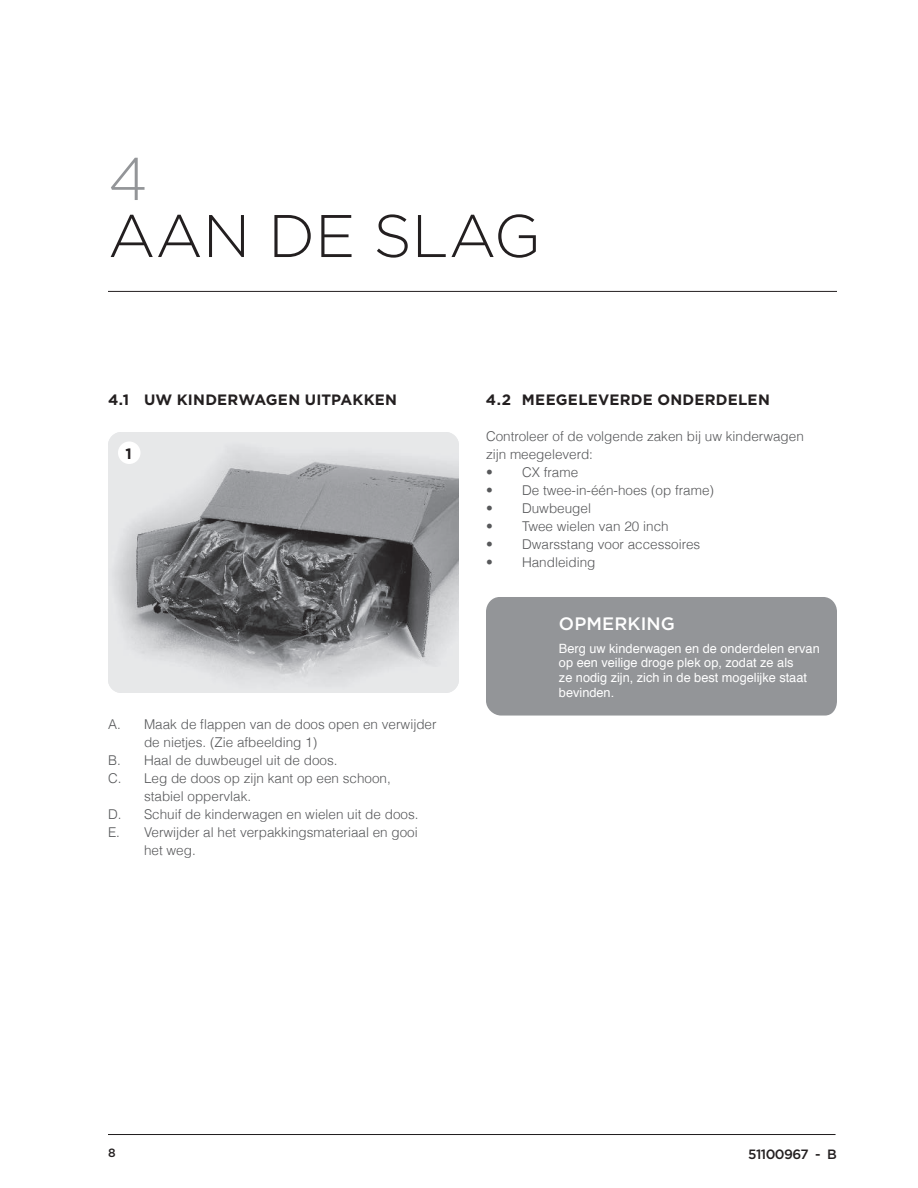
<style>
.page{position:relative;width:918px;height:1188px;background:#fff}
.page>*{position:absolute;margin:0;border:0;box-sizing:border-box;transform-origin:0 0}
.t1{font:300 60px "Gotham";color:#231f20}
.t2{font:300 60px "Gotham";color:#939598}
.t3{font:500 18px "Gotham";letter-spacing:.005em;color:#fff}
.t4{font:700 15px "Gotham";letter-spacing:.015em;color:#231f20}
.t5{font:300 13.5px/18px "Helvetica";color:#57585a}
.t6{font:500 13.5px "Thule";letter-spacing:-.04em;color:#231f20}
.t7{font:12.75px/15px "Helvetica";color:#fff}
.t8{font:500 12px "Thule";color:#231f20}
</style>
<div class="page">
<hr style="left:108px;top:1134px;width:728px;height:1px;background:#231f20">
<hr style="left:108px;top:291px;width:729px;height:1px;background:#231f20">
<img style="left:108px;top:432px;width:351px;height:261px">
<div style="left:118px;top:442px;width:23px;height:22px;background:#fff;border-radius:50%"></div>
<div style="left:486px;top:597px;width:351px;height:119px;background:#939598"></div>
<h1 class="t2" style="left:108px;top:146px;width:41px">4</h1>
<h1 class="t1" style="left:108px;top:203px;width:434px">AAN DE SLAG</h1>
<p class="t4" style="left:108px;top:391px;width:291px">4.1 UW KI NDERWAGEN UITPAKKEN</p>
<p class="t4" style="left:125px;top:445px;width:8px">1</p>
<p class="t5" style="left:108px;top:715px;width:330px">A. Maak de flappen van de doos open en verwijder</p>
<p class="t5" style="left:144px;top:733px;width:175px">de nietjes. (Zie afbeelding 1)</p>
<p class="t5" style="left:108px;top:751px;width:231px">B. Haal de duwbeugel uit de doos.</p>
<p class="t5" style="left:108px;top:769px;width:284px">C. Leg de doos op zijn kant op een schoon,</p>
<p class="t5" style="left:144px;top:787px;width:109px">stabiel oppervlak.</p>
<p class="t5" style="left:108px;top:805px;width:312px">D. Schuif de kinderwagen en wielen uit de doos.</p>
<p class="t5" style="left:108px;top:823px;width:311px">E. Verwijder al het verpakkingsmateriaal en gooi</p>
<p class="t5" style="left:144px;top:841px;width:53px">het weg.</p>
<p class="t4" style="left:486px;top:391px;width:37px">4.2 MEEGELEVERDE</p>
<p class="t4" style="left:657px;top:391px;width:13px">ONDERDELEN</p>
<p class="t5" style="left:486px;top:427px;width:319px">Controleer of de volgende zaken bij uw kinderwagen zijn meegeleverd:</p>
<p class="t5" style="left:486px;top:463px;width:94px">• CX frame</p>
<p class="t5" style="left:486px;top:481px;width:230px">• De twee-in-één-hoes (op frame)</p>
<p class="t5" style="left:486px;top:499px;width:107px">• Duwbeugel</p>
<p class="t5" style="left:486px;top:517px;width:184px">• Twee wielen van 20 inch</p>
<p class="t5" style="left:486px;top:535px;width:216px">• Dwarsstang voor accessoires</p>
<p class="t5" style="left:486px;top:553px;width:111px">• Handleiding</p>
<h2 class="t3" style="left:559px;top:613px;width:118px">OPMERKING</h2>
<p class="t7" style="left:559px;top:641px;width:262px">Berg uw kinderwagen en de onderdelen ervan op een veilige droge plek op, zodat ze als<br>ze nodig zijn, zich in de best mogelijke staat bevinden.</p>
<p class="t8" style="left:108px;top:1145px;width:9px">8</p>
<p class="t6" style="left:748px;top:1145px;width:90px">51100967 - B</p>
</div>
